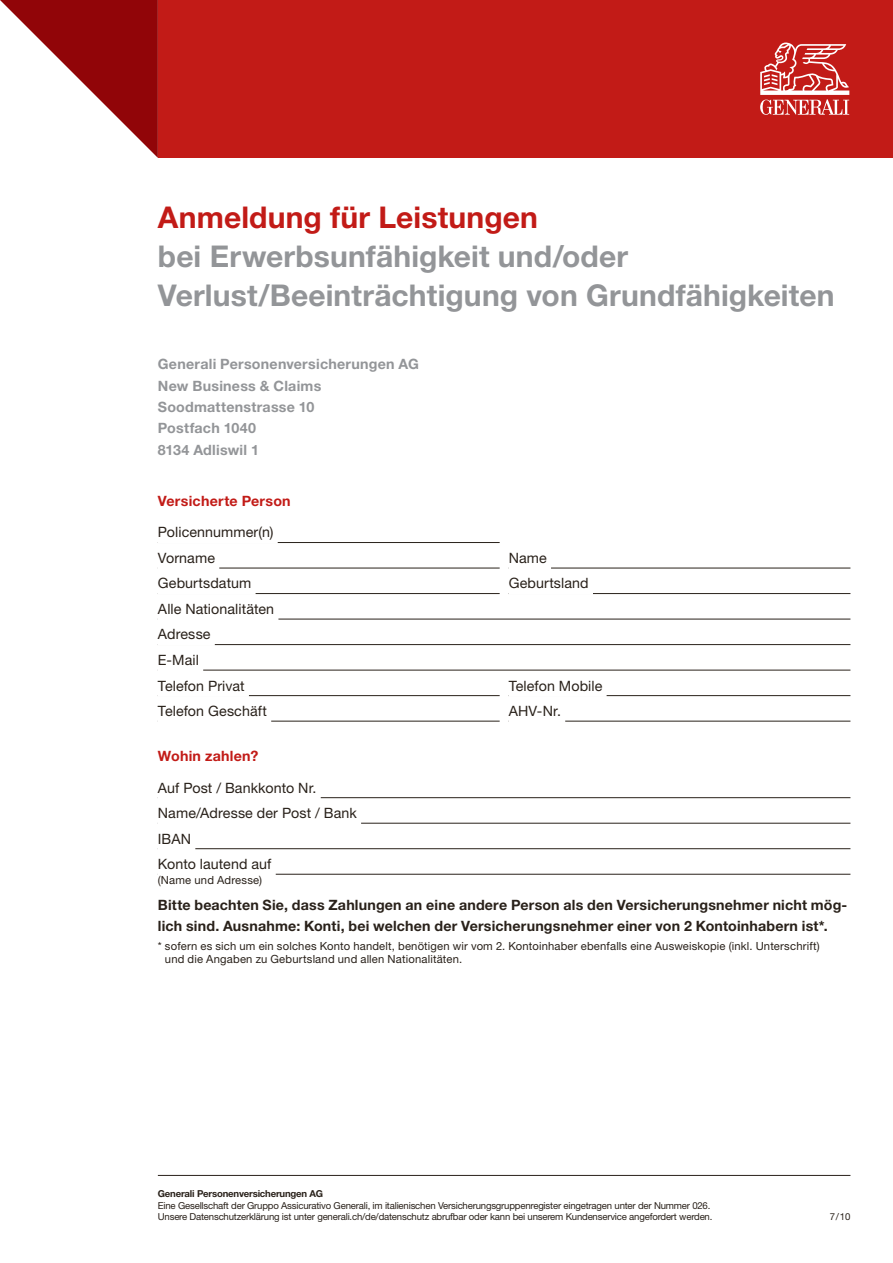
<style>
.page{position:relative;width:893px;height:1263px;background:#fff}
.page>*{position:absolute;margin:0;border:0;box-sizing:border-box;transform-origin:0 0}
.t1{font:700 30px/39px "Helvetica Neue LT Std";letter-spacing:.005em;color:#939598}
.t2{font:700 30px "Helvetica Neue LT Std";letter-spacing:.005em;color:#c21b17}
.t3{font:14.25px/25.5px "Helvetica Neue LT Std";letter-spacing:.005em;color:#29211a}
.t4{font:700 14.25px/21.3px "Helvetica Neue LT Std";letter-spacing:.01em;color:#29211a}
.t5{font:700 14.25px/21.3px "Helvetica Neue LT Std";letter-spacing:.015em;color:#939598}
.t6{font:700 14.25px "Helvetica Neue LT Std";letter-spacing:.015em;color:#c21b17}
.t7{font:11.25px/12.8px "Helvetica Neue LT Std";letter-spacing:.015em;color:#29211a}
.t8{font:9.6px/11.7px "Helvetica Neue LT Std";letter-spacing:-.02em;color:#29211a}
.t9{font:700 9.6px "Helvetica Neue LT Std";letter-spacing:-.02em;color:#29211a}
</style>
<div class="page">
<div style="left:158px;top:0;width:735px;height:158px;background:#c21b17"></div>
<svg style="left:0;top:0;width:158px;height:158px"></svg>
<svg style="left:760px;top:43px;width:89px;height:72px"></svg>
<hr style="left:158px;top:1175px;width:692px;height:1px;background:#29211a">
<hr style="left:158px;top:542px;width:342px;height:1px;background:#29211a">
<hr style="left:158px;top:541px;width:120px;height:3px;background:#fff">
<hr style="left:158px;top:568px;width:342px;height:1px;background:#29211a">
<hr style="left:158px;top:566px;width:61px;height:3px;background:#fff">
<hr style="left:158px;top:593px;width:342px;height:1px;background:#29211a">
<hr style="left:158px;top:592px;width:98px;height:3px;background:#fff">
<hr style="left:509px;top:568px;width:341px;height:1px;background:#29211a">
<hr style="left:509px;top:566px;width:42px;height:3px;background:#fff">
<hr style="left:509px;top:593px;width:341px;height:1px;background:#29211a">
<hr style="left:509px;top:592px;width:84px;height:3px;background:#fff">
<hr style="left:158px;top:619px;width:692px;height:1px;background:#29211a">
<hr style="left:158px;top:617px;width:120px;height:3px;background:#fff">
<hr style="left:158px;top:644px;width:692px;height:1px;background:#29211a">
<hr style="left:158px;top:643px;width:57px;height:3px;background:#fff">
<hr style="left:158px;top:670px;width:692px;height:1px;background:#29211a">
<hr style="left:158px;top:668px;width:45px;height:3px;background:#fff">
<hr style="left:158px;top:695px;width:342px;height:1px;background:#29211a">
<hr style="left:158px;top:694px;width:91px;height:3px;background:#fff">
<hr style="left:158px;top:721px;width:342px;height:1px;background:#29211a">
<hr style="left:158px;top:719px;width:113px;height:3px;background:#fff">
<hr style="left:509px;top:695px;width:341px;height:1px;background:#29211a">
<hr style="left:509px;top:694px;width:98px;height:3px;background:#fff">
<hr style="left:509px;top:721px;width:341px;height:1px;background:#29211a">
<hr style="left:509px;top:719px;width:56px;height:3px;background:#fff">
<hr style="left:158px;top:797px;width:692px;height:1px;background:#29211a">
<hr style="left:158px;top:796px;width:163px;height:3px;background:#fff">
<hr style="left:158px;top:823px;width:692px;height:1px;background:#29211a">
<hr style="left:158px;top:821px;width:203px;height:3px;background:#fff">
<hr style="left:158px;top:848px;width:692px;height:1px;background:#29211a">
<hr style="left:158px;top:847px;width:37px;height:3px;background:#fff">
<hr style="left:158px;top:874px;width:692px;height:1px;background:#29211a">
<hr style="left:158px;top:872px;width:118px;height:3px;background:#fff">
<h1 class="t2" style="left:158px;top:198px;width:382px">Anmeldung für Leistungen</h1>
<h1 class="t1" style="left:158px;top:236px;width:678px">bei Erwerbsunfähigkeit und/oder<br>Verlust/Beeinträchtigung von Grundfähigkeiten</h1>
<h2 class="t5" style="left:158px;top:353px;width:263px">Generali Personenversicherungen AG<br>New Business &amp; Claims<br>Soodmattenstrasse 10<br>Postfach 1040<br>8134 Adliswil 1</h2>
<h2 class="t6" style="left:158px;top:492px;width:134px">Versicherte Person</h2>
<h2 class="t3" style="left:158px;top:519px;width:117px">Policennummer(n)<br>Vorname<br>Geburtsdatum</h2>
<h2 class="t3" style="left:158px;top:596px;width:118px">Alle Nationalitäten<br>Adresse<br>E-Mail<br>Telefon Privat<br>Telefon Geschäft</h2>
<h2 class="t3" style="left:509px;top:545px;width:82px">Name<br>Geburtsland</h2>
<h2 class="t3" style="left:509px;top:672px;width:95px">Telefon Mobile<br>AHV-Nr.</h2>
<h2 class="t6" style="left:158px;top:747px;width:102px">Wohin zahlen?</h2>
<h2 class="t3" style="left:158px;top:774px;width:200px">Auf Post / Bankkonto Nr.<br>Name/Adresse der Post / Bank<br>IBAN<br>Konto lautend auf</h2>
<p class="t7" style="left:158px;top:873px;width:106px">(Name und Adresse)</p>
<h2 class="t4" style="left:158px;top:893px;width:691px">Bitte beachten Sie, dass Zahlungen an eine andere Person als den Versicherungsnehmer nicht mög&shy;lich sind. Ausnahme: Konti, bei welchen der Versicherungsnehmer einer von 2 Kontoinhabern ist*.</h2>
<p class="t7" style="left:165px;top:939px;width:656px;text-indent:-7px">* sofern es sich um ein solches Konto handelt, benötigen wir vom 2. Kontoinhaber ebenfalls eine Ausweiskopie (inkl. Unterschrift) und die Angaben zu Geburtsland und allen Nationalitäten.</p>
<p class="t9" style="left:158px;top:1188px;width:167px">Generali Personenversicherungen AG</p>
<p class="t8" style="left:158px;top:1199px;width:556px">Eine Gesellschaft der Gruppo Assicurativo Generali, im italienischen Versicherungsgruppenregister eingetragen unter der Nummer 026.<br>Unsere Datenschutzerklärung ist unter generali.ch/de/datenschutz abrufbar oder kann bei unserem Kundenservice angefordert werden.</p>
<p class="t8" style="left:830px;top:1211px;width:22px">7/10</p>
</div>
